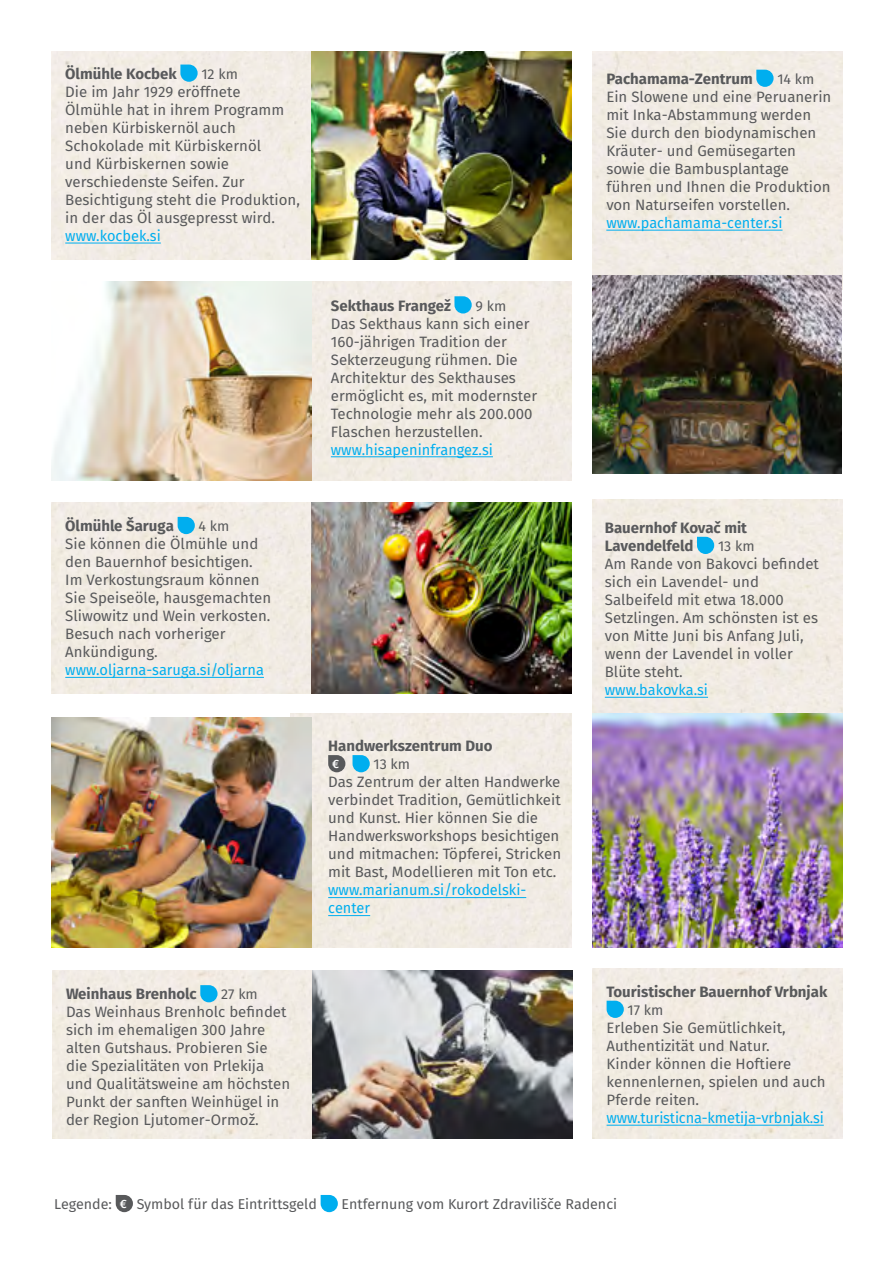
<style>
.page{position:relative;width:893px;height:1263px;background:#fff}
.page>*{position:absolute;margin:0;border:0;box-sizing:border-box;transform-origin:0 0}
.t1{font:15px/18px "Fira Sans";color:#58595b}
.t2{font:15px/18px "Fira Sans";color:#00aeef}
.t3{font:700 15px/18px "Fira Sans";color:#58595b}
.t4{font:14.25px "Fira Sans";color:#58595b}
.t5{font:500 12px "Fira Sans";color:#fff}
.s1{font-weight:500;font-size:12px;color:#fff}
</style>
<div class="page">
<svg style="left:116px;top:1195px;width:17px;height:17px"></svg>
<svg style="left:321px;top:1195px;width:17px;height:17px"></svg>
<img style="left:311px;top:51px;width:260px;height:208px">
<hr style="left:65px;top:243px;width:96px;height:1px;background:#00aeef">
<svg style="left:180px;top:65px;width:18px;height:17px"></svg>
<img style="left:592px;top:275px;width:250px;height:199px">
<hr style="left:606px;top:230px;width:176px;height:1px;background:#00aeef">
<svg style="left:756px;top:70px;width:18px;height:17px"></svg>
<div style="left:311px;top:281px;width:261px;height:199px;background:#f1ebe3"></div>
<img style="left:51px;top:281px;width:260px;height:199px">
<hr style="left:331px;top:456px;width:162px;height:1px;background:#00aeef">
<svg style="left:454px;top:296px;width:18px;height:17px"></svg>
<img style="left:311px;top:503px;width:260px;height:191px">
<div style="left:290px;top:713px;width:282px;height:235px;background:#f1ebe3"></div>
<img style="left:51px;top:718px;width:260px;height:230px">
<hr style="left:65px;top:677px;width:199px;height:1px;background:#00aeef">
<svg style="left:178px;top:517px;width:17px;height:17px"></svg>
<hr style="left:328px;top:897px;width:198px;height:1px;background:#00aeef">
<hr style="left:328px;top:915px;width:42px;height:1px;background:#00aeef">
<svg style="left:328px;top:755px;width:17px;height:17px"></svg>
<svg style="left:353px;top:755px;width:17px;height:17px"></svg>
<img style="left:593px;top:713px;width:249px;height:235px">
<hr style="left:605px;top:697px;width:103px;height:1px;background:#00aeef">
<svg style="left:697px;top:537px;width:17px;height:17px"></svg>
<img style="left:312px;top:970px;width:260px;height:168px">
<svg style="left:200px;top:985px;width:18px;height:17px"></svg>
<hr style="left:607px;top:1125px;width:217px;height:1px;background:#00aeef">
<svg style="left:607px;top:1001px;width:17px;height:17px"></svg>
<p class="t3" style="left:65px;top:66px;width:113px">Ölmühle Kocbek</p>
<p class="t4" style="left:201px;top:64px;width:38px">12 km</p>
<p class="t1" style="left:65px;top:84px;width:236px">Die im Jahr 1929 eröffnete<br>Ölmühle hat in ihrem Programm neben Kürbiskernöl auch<br>Schokolade mit Kürbiskernöl<br>und Kürbiskernen sowie verschiedenste Seifen. Zur<br>Besichtigung steht die Produktion, in der das Öl ausgepresst wird.</p>
<p class="t2" style="left:65px;top:228px;width:97px">www.kocbek.si</p>
<p class="t3" style="left:65px;top:518px;width:110px">Ölmühle Šaruga</p>
<p class="t4" style="left:199px;top:516px;width:32px">4 km</p>
<p class="t1" style="left:65px;top:536px;width:208px">Sie können die Ölmühle und den Bauernhof besichtigen.<br>Im Verkostungsraum können<br>Sie Speiseöle, hausgemachten<br>Sliwowitz und Wein verkosten.<br>Besuch nach vorheriger<br>Ankündigung.</p>
<p class="t2" style="left:65px;top:662px;width:200px">www.oljarna-saruga.si/oljarna</p>
<p class="t3" style="left:331px;top:297px;width:122px">Sekthaus Frangež</p>
<p class="t4" style="left:475px;top:296px;width:32px">9 km</p>
<p class="t1" style="left:331px;top:315px;width:208px">Das Sekthaus kann sich einer<br>160-jährigen Tradition der<br>Sekterzeugung rühmen. Die<br>Architektur des Sekthauses ermöglicht es, mit modernster<br>Technologie mehr als 200.000<br>Flaschen herzustellen.</p>
<p class="t2" style="left:331px;top:441px;width:164px">www.hisapeninfrangez.si</p>
<p class="t3" style="left:328px;top:738px;width:166px">Handwerkszentrum Duo</p>
<p class="t5" style="left:332px;top:755px;width:9px">€</p>
<p class="t4" style="left:374px;top:754px;width:38px">13 km</p>
<p class="t1" style="left:328px;top:774px;width:234px">Das Zentrum der alten Handwerke verbindet Tradition, Gemütlichkeit und Kunst. Hier können Sie die Handwerksworkshops besichtigen und mitmachen: Töpferei, Stricken mit Bast, Modellieren mit Ton etc.</p>
<p class="t2" style="left:328px;top:882px;width:200px">www.marianum.si/rokodelski&shy;center</p>
<p class="t3" style="left:66px;top:986px;width:132px">Weinhaus Brenholc</p>
<p class="t4" style="left:221px;top:984px;width:38px">27 km</p>
<p class="t1" style="left:66px;top:1004px;width:226px">Das Weinhaus Brenholc befindet sich im ehemaligen 300 Jahre alten Gutshaus. Probieren Sie die Spezialitäten von Prlekija und Qualitätsweine am höchsten<br>Punkt der sanften Weinhügel in der Region Ljutomer-Ormož.</p>
<p class="t3" style="left:606px;top:71px;width:148px">Pachamama-Zentrum</p>
<p class="t4" style="left:777px;top:69px;width:39px">14 km</p>
<p class="t1" style="left:606px;top:89px;width:227px">Ein Slowene und eine Peruanerin mit Inka-Abstammung werden<br>Sie durch den biodynamischen<br>Kräuter- und Gemüsegarten sowie die Bambusplantage führen und Ihnen die Produktion von Naturseifen vorstellen.</p>
<p class="t2" style="left:606px;top:215px;width:178px">www.pachamama-center.si</p>
<p class="t3" style="left:605px;top:520px;width:144px">Bauernhof Kovač mit<br>Lavendelfeld</p>
<p class="t4" style="left:718px;top:536px;width:38px">13 km</p>
<p class="t1" style="left:605px;top:556px;width:216px">Am Rande von Bakovci befindet sich ein Lavendel- und<br>Salbeifeld mit etwa 18.000<br>Setzlingen. Am schönsten ist es von Mitte Juni bis Anfang Juli, wenn der Lavendel in voller<br>Blüte steht.</p>
<p class="t2" style="left:605px;top:682px;width:105px">www.bakovka.si</p>
<p class="t3" style="left:607px;top:984px;width:222px">Touristischer Bauernhof Vrbnjak</p>
<p class="t4" style="left:628px;top:1000px;width:37px">17 km</p>
<p class="t1" style="left:607px;top:1020px;width:221px">Erleben Sie Gemütlichkeit,<br>Authentizität und Natur.<br>Kinder können die Hoftiere kennenlernen, spielen und auch<br>Pferde reiten.</p>
<p class="t2" style="left:607px;top:1110px;width:219px">www.turisticna-kmetija-vrbnjak.si</p>
<p class="t4" style="left:54px;top:1194px;width:264px">Legende: <span class="s1">€</span> Symbol für das Eintrittsgeld</p>
<p class="t4" style="left:342px;top:1194px;width:277px">Entfernung vom Kurort Zdravilišče Radenci</p>
</div>
